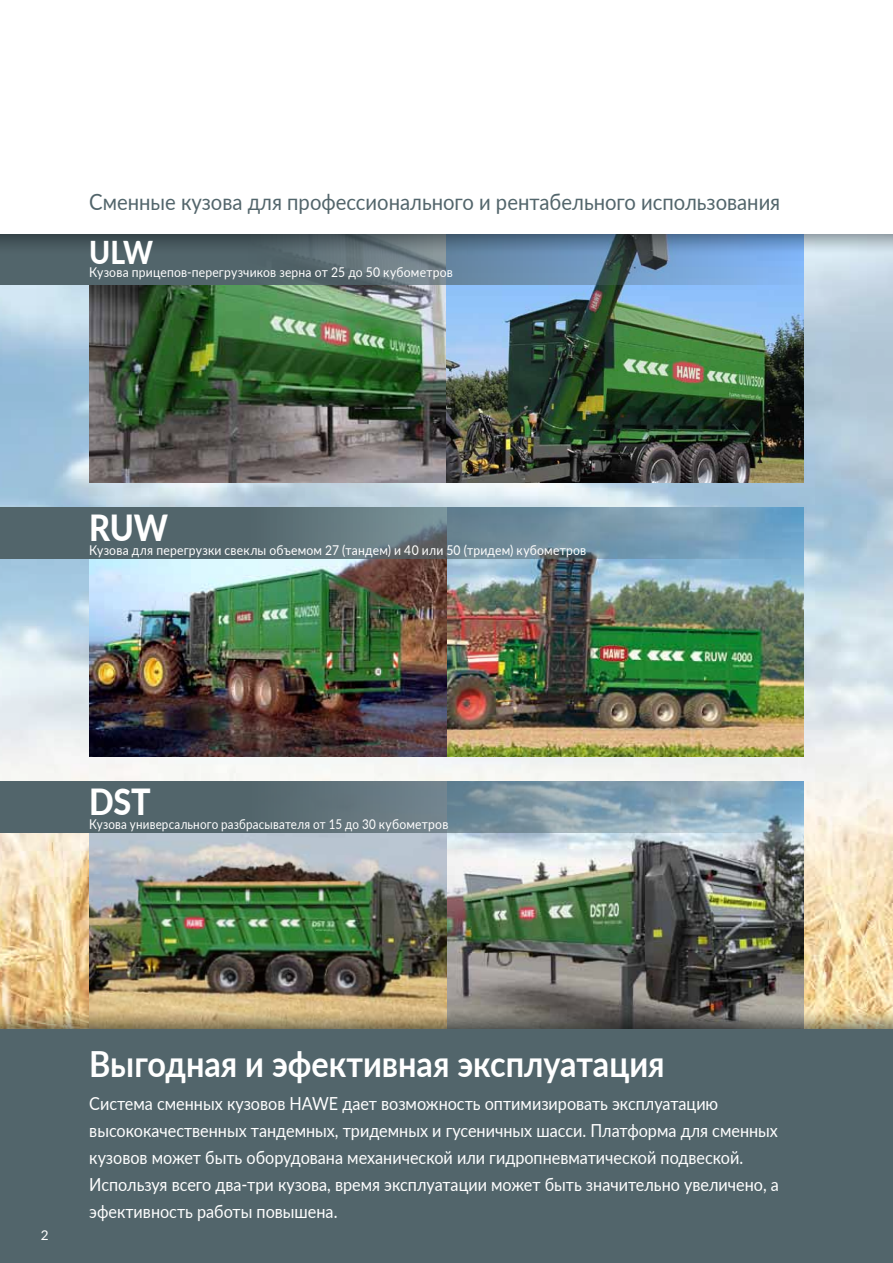
<style>
.page{position:relative;width:893px;height:1263px;background:#fff}
.page>*{position:absolute;margin:0;border:0;box-sizing:border-box;transform-origin:0 0}
.t1{font:700 36px "Lato";color:#fff;scale:.9 1}
.t2{font:800 36px "Lato";letter-spacing:-.01em;color:#fff;scale:.9 1}
.t3{font:800 31.5px "Lato";color:#fff;scale:.9 1}
.t4{font:22.5px "Lato";color:#52656b;scale:.9 1}
.t5{font:18px/27px "Lato";color:#fff;scale:.9 1}
.t6{font:13.5px "Lato";letter-spacing:.015em;color:#fff;scale:.9 1}
.t7{font:13.5px "Lato";letter-spacing:.015em;color:#fff;scale:.86 1}
.t8{font:13.5px "Lato";letter-spacing:.015em;color:#fff}
</style>
<div class="page">
<img style="left:0;top:253px;width:893px;height:757px">
<img style="left:89px;top:285px;width:357px;height:198px">
<img style="left:446px;top:559px;width:358px;height:198px">
<img style="left:446px;top:782px;width:358px;height:228px">
<img style="left:446px;top:285px;width:358px;height:198px">
<img style="left:89px;top:559px;width:357px;height:198px">
<img style="left:89px;top:833px;width:357px;height:177px">
<svg style="left:0;top:508px;width:804px;height:51px;background:#647f8c"></svg>
<svg style="left:0;top:253px;width:804px;height:32px;background:#627d91"></svg>
<svg style="left:0;top:782px;width:801px;height:51px;background:#6d848f"></svg>
<svg style="left:0;top:1010px;width:893px;height:19px;background:#96886b"></svg>
<svg style="left:0;top:234px;width:893px;height:19px;background:#5c7384"></svg>
<div style="left:0;top:1029px;width:893px;height:234px;background:#52656b"></div>
<p class="t4" style="left:89px;top:185px;width:769px">Сменные кузова для профессионального и рентабельного использования</p>
<h2 class="t3" style="left:89px;top:229px;width:72px">ULW</h2>
<p class="t6" style="left:89px;top:262px;width:405px">Кузова прицепов-перегрузчиков зерна от 25 до 50 кубометров</p>
<h1 class="t2" style="left:89px;top:501px;width:89px">RUW</h1>
<p class="t6" style="left:89px;top:540px;width:554px">Кузова для перегрузки свеклы объемом 27 (тандем) и 40 или 50 (тридем) кубометров</p>
<h1 class="t2" style="left:89px;top:775px;width:70px">DST</h1>
<p class="t7" style="left:89px;top:814px;width:419px">Кузова универсального разбрасывателя от 15 до 30 кубометров</p>
<p class="t8" style="left:41px;top:1225px;width:9px">2</p>
<h1 class="t1" style="left:89px;top:1037px;width:641px">Выгодная и эфективная эксплуатация</h1>
<p class="t5" style="left:89px;top:1089px;width:768px">Система сменных кузовов HAWE дает возможность оптимизировать эксплуатацию высококачественных тандемных, тридемных и гусеничных шасси. Платформа для сменных кузовов может быть оборудована механической или гидропневматической подвеской.<br>Используя всего два-три кузова, время эксплуатации может быть значительно увеличено, а эфективность работы повышена.</p>
</div>
